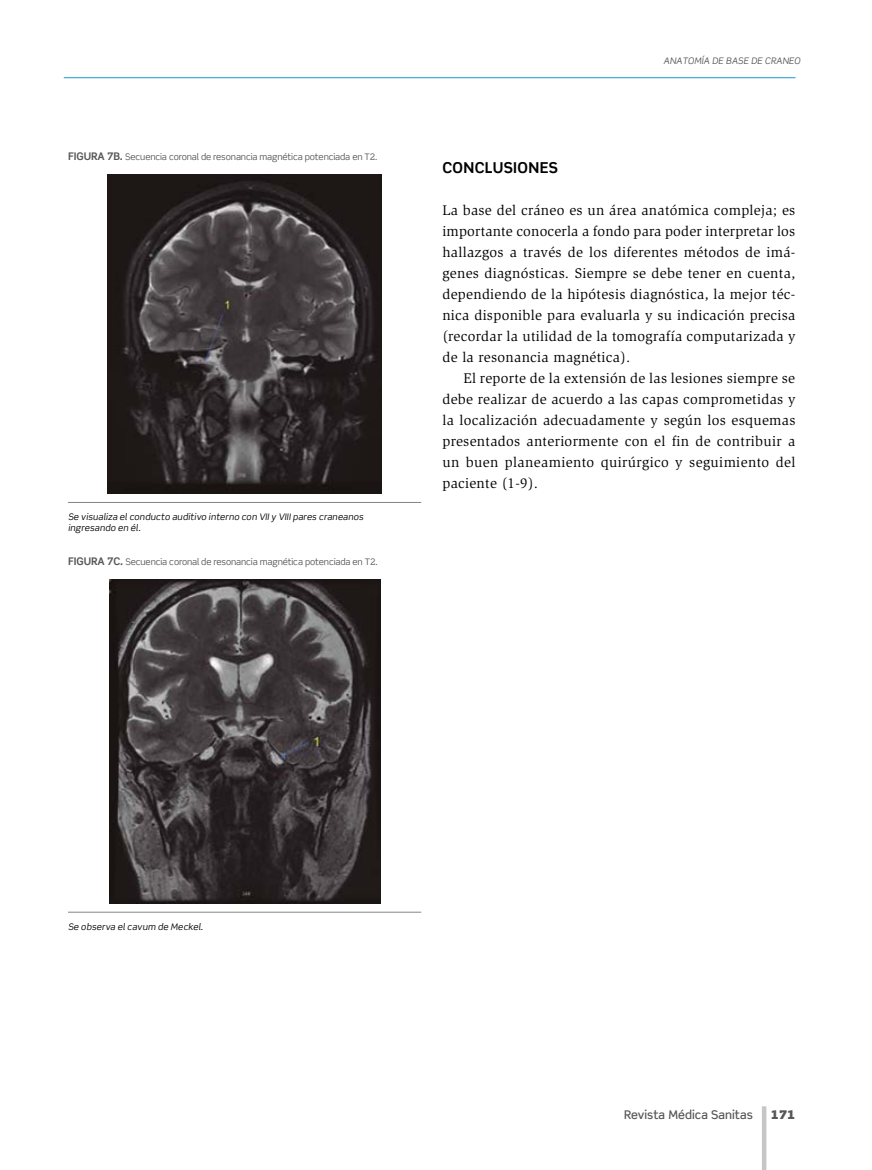
<style>
.page{position:relative;width:872px;height:1170px;background:#fff}
.page>*{position:absolute;margin:0;border:0;box-sizing:border-box;transform-origin:0 0}
._09Subt_1{font:700 15px "Scene Std";letter-spacing:.025em;color:#000}
._02Body_sin_sang{font:14.4px/21px "Slimbach Std";letter-spacing:.02em;color:#000;text-align:justify}
._01Body_text{font:14.4px/21px "Slimbach Std";letter-spacing:.025em;color:#000;text-align:justify}
.t1{font:500 12px "Scene Std";color:#575756}
.t2{font:900 12px "Scene Std";color:#575756}
._18Tit_graf{font:9px "Scene Std";letter-spacing:-.015em;color:#575756}
._17Fuente{font:italic 9px/10.8px "Scene Std";letter-spacing:.015em;color:#000}
.t3{font:italic 9px "Scene Std";letter-spacing:.01em;color:#575756}
.s1{font-weight:700;font-size:10.5px}
</style>
<div class="page">
<hr style="left:64px;top:77px;width:731px;height:1px;background:#169ad3">
<hr style="left:762px;top:1106px;width:4px;height:63px;background:#c6c6c6">
<hr style="left:68px;top:502px;width:353px;height:1px;background:#878385">
<img style="left:108px;top:175px;width:273px;height:319px">
<hr style="left:68px;top:911px;width:353px;height:1px;background:#878385">
<img style="left:109px;top:579px;width:271px;height:324px">
<p class="_18Tit_graf" style="left:68px;top:151px;width:311px"><span class="s1">FIGURA 7B.</span> Secuencia coronal de resonancia magnética potenciada en T2.</p>
<p class="_17Fuente" style="left:68px;top:511px;width:297px">Se visualiza el conducto auditivo interno con VII y VIII pares craneanos ingresando en él.</p>
<p class="_18Tit_graf" style="left:68px;top:556px;width:311px"><span class="s1">FIGURA 7C.</span> Secuencia coronal de resonancia magnética potenciada en T2.</p>
<p class="t3" style="left:663px;top:55px;width:138px">ANATOMÍA DE BASE DE CRANEO</p>
<p class="_09Subt_1" style="left:442px;top:158px;width:117px">CONCLUSIONES</p>
<p class="_02Body_sin_sang" style="left:442px;top:200px;width:354px">La base del cráneo es un área anatómica compleja; es importante conocerla a fondo para poder interpretar los hallazgos a través de los diferentes métodos de imá&shy;genes diagnósticas. Siempre se debe tener en cuenta, dependiendo de la hipótesis diagnóstica, la mejor téc&shy;nica disponible para evaluarla y su indicación precisa (recordar la utilidad de la tomografía computarizada y de la resonancia magnética).</p>
<p class="_01Body_text" style="left:442px;top:368px;width:354px;text-indent:21px">El reporte de la extensión de las lesiones siempre se debe realizar de acuerdo a las capas comprometidas y la localización adecuadamente y según los esquemas presentados anteriormente con el fin de contribuir a un buen planeamiento quirúrgico y seguimiento del paciente (1-9).</p>
<p class="_17Fuente" style="left:68px;top:920px;width:137px">Se observa el cavum de Meckel.</p>
<p class="t1" style="left:624px;top:1106px;width:130px">Revista Médica Sanitas</p>
<p class="t2" style="left:771px;top:1106px;width:26px">171</p>
</div>
